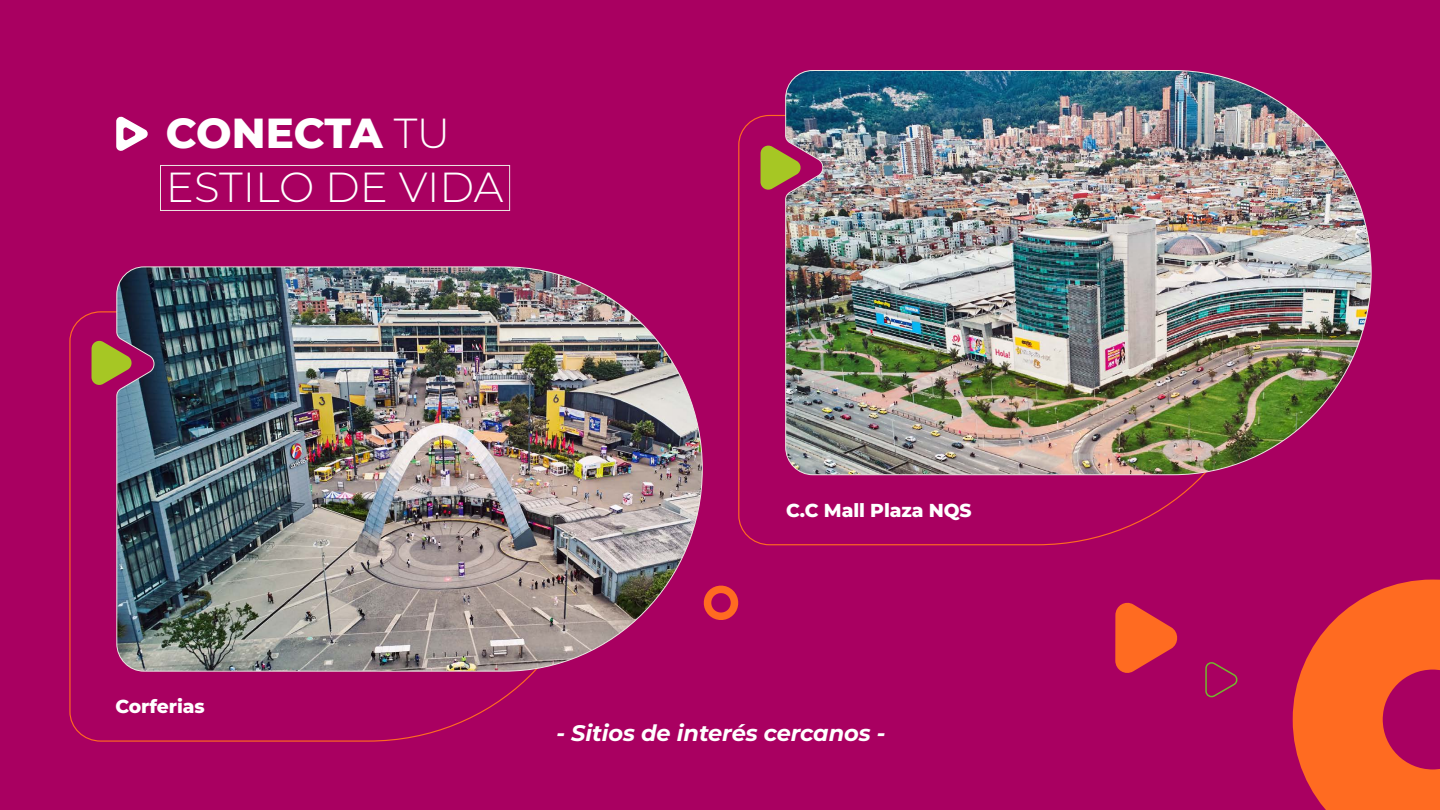
<style>
.page{position:relative;width:1440px;height:810px;background:#a90061}
.page>*{position:absolute;margin:0;border:0;box-sizing:border-box;transform-origin:0 0}
.t1{font:300 42px/54px "Montserrat";color:#fff}
.t2{font:italic 700 22.5px "Montserrat";letter-spacing:-.005em;color:#fff}
.t3{font:800 18.75px "Montserrat";letter-spacing:-.005em;color:#fff}
.s1{font-weight:800}
</style>
<div class="page">
<svg style="left:1115px;top:602px;width:63px;height:71px"></svg>
<svg style="left:1205px;top:662px;width:33px;height:36px"></svg>
<svg style="left:116px;top:116px;width:32px;height:35px"></svg>
<div style="left:160px;top:165px;width:350px;height:46px;border:1px solid #ede8e3"></div>
<svg style="left:703px;top:585px;width:36px;height:35px"></svg>
<svg style="left:69px;top:311px;width:465px;height:431px"></svg>
<img style="left:116px;top:266px;width:587px;height:406px">
<svg style="left:91px;top:339px;width:42px;height:48px"></svg>
<svg style="left:738px;top:114px;width:466px;height:432px"></svg>
<img style="left:785px;top:70px;width:587px;height:405px">
<svg style="left:760px;top:144px;width:42px;height:48px"></svg>
<svg style="left:1293px;top:580px;width:147px;height:230px"></svg>
<h1 class="t1" style="left:166px;top:105px;width:339px"><span class="s1">CONECTA</span> TU<br>ESTILO DE VIDA</h1>
<p class="t3" style="left:116px;top:694px;width:91px">Corferias</p>
<p class="t3" style="left:786px;top:498px;width:187px">C.C Mall Plaza NQS</p>
<p class="t2" style="left:556px;top:718px;width:331px">- Sitios de interés cercanos -</p>
</div>
